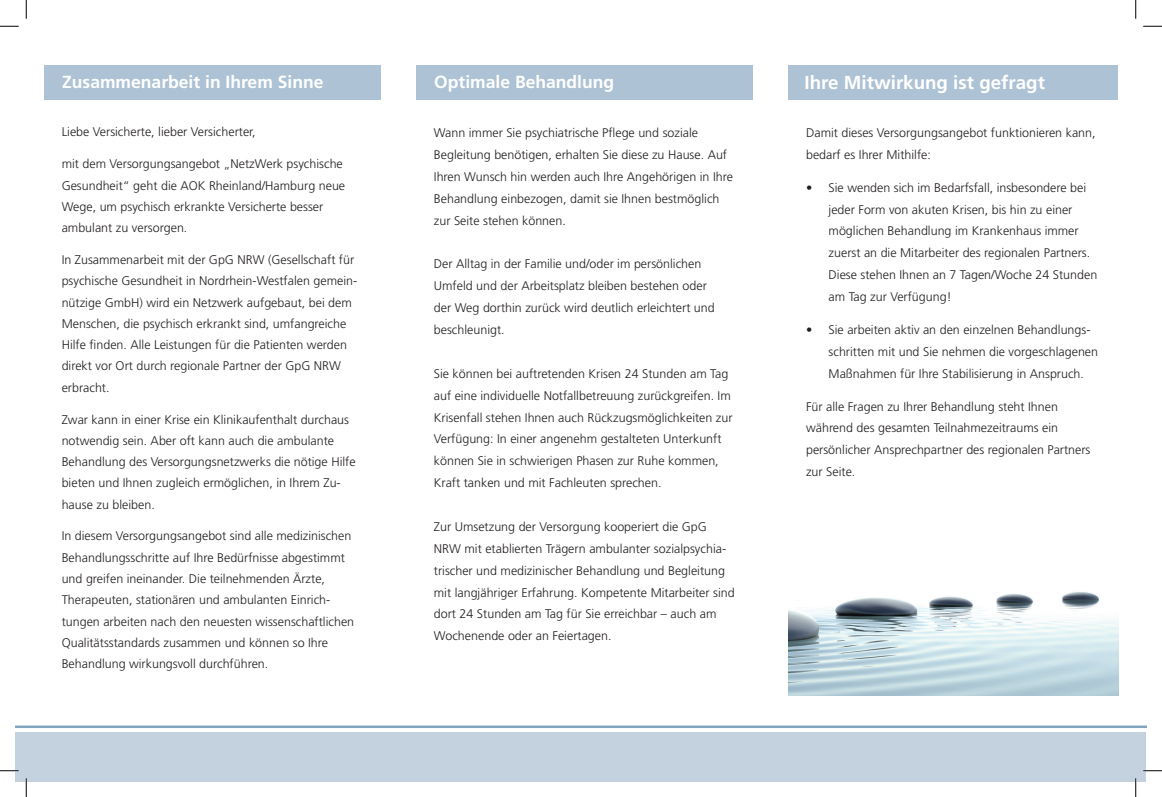
<style>
.page{position:relative;width:1162px;height:797px;background:#fff}
.page>*{position:absolute;margin:0;border:0;box-sizing:border-box;transform-origin:0 0}
.t1{font:700 18.75px "Frutiger LT";color:#fff}
.t2{font:700 17.5px "Frutiger LT";color:#fff}
.t3{font:300 12.5px/21.9px "Frutiger LT";color:#231f20}
</style>
<div class="page">
<div style="left:16px;top:731px;width:1130px;height:50px;background:#c4d2df"></div>
<hr style="left:16px;top:725px;width:1130px;height:3px;background:#81a6bf">
<div style="left:788px;top:65px;width:330px;height:35px;background:#adc2d4"></div>
<div style="left:416px;top:65px;width:337px;height:35px;background:#adc2d4"></div>
<div style="left:44px;top:65px;width:337px;height:35px;background:#adc2d4"></div>
<img style="left:788px;top:592px;width:330px;height:103px">
<svg style="left:0;top:25px;width:19px;height:2px"></svg>
<svg style="left:1143px;top:25px;width:19px;height:2px"></svg>
<svg style="left:0;top:770px;width:19px;height:1px"></svg>
<svg style="left:1143px;top:770px;width:19px;height:1px"></svg>
<svg style="left:25px;top:0;width:2px;height:19px"></svg>
<svg style="left:25px;top:778px;width:2px;height:19px"></svg>
<svg style="left:1135px;top:0;width:1px;height:19px"></svg>
<svg style="left:1135px;top:778px;width:1px;height:19px"></svg>
<h2 class="t2" style="left:62px;top:71px;width:263px">Zusammenarbeit in Ihrem Sinne</h2>
<h1 class="t1" style="left:804px;top:71px;width:242px">Ihre Mitwirkung ist gefragt</h1>
<p class="t3" style="left:62px;top:121px;width:195px">Liebe Versicherte, lieber Versicherter,</p>
<p class="t3" style="left:62px;top:153px;width:285px;line-height:21.2px">mit dem Versorgungsangebot „NetzWerk psychische Gesundheit“ geht die AOK Rheinland/Hamburg neue Wege, um psychisch erkrankte Versicherte besser ambulant zu versorgen.</p>
<p class="t3" style="left:62px;top:249px;width:297px;line-height:21.2px">In Zusammenarbeit mit der GpG NRW (Gesellschaft für psychische Gesundheit in Nordrhein-Westfalen gemein&shy;nützige GmbH) wird ein Netzwerk auf gebaut, bei dem Menschen, die psychisch erkrankt sind, umfangreiche Hilfe finden. Alle Leistungen für die Patienten werden direkt vor Ort durch regionale Partner der GpG NRW erbracht.</p>
<p class="t3" style="left:62px;top:409px;width:295px;line-height:21.2px">Zwar kann in einer Krise ein Klinikaufenthalt durchaus notwendig sein. Aber oft kann auch die ambulante Behandlung des Versorgungsnetzwerks die nötige Hilfe bieten und Ihnen zugleich ermöglichen, in Ihrem Zu&shy;hause zu bleiben.</p>
<p class="t3" style="left:62px;top:525px;width:294px;line-height:21.2px">In diesem Versorgungsangebot sind alle medizinischen Behandlungsschritte auf Ihre Bedürfnisse abgestimmt und greifen ineinander. Die teilnehmenden Ärzte, Therapeuten, stationären und ambulanten Ein rich&shy;tungen arbeiten nach den neuesten wissenschaftlichen Qualitätsstandards zusammen und können so Ihre Behandlung wirkungsvoll durchführen.</p>
<h2 class="t2" style="left:434px;top:72px;width:181px">Optimale Behandlung</h2>
<p class="t3" style="left:434px;top:122px;width:300px">Wann immer Sie psychiatrische Pflege und soziale Begleitung benötigen, erhalten Sie diese zu Hause. Auf Ihren Wunsch hin werden auch Ihre Angehörigen in Ihre Behandlung einbezogen, damit sie Ihnen bestmöglich zur Seite stehen können.</p>
<p class="t3" style="left:434px;top:253px;width:282px">Der Alltag in der Familie und/oder im persönlichen Umfeld und der Arbeitsplatz bleiben bestehen oder der Weg dorthin zurück wird deutlich erleichtert und beschleunigt.</p>
<p class="t3" style="left:434px;top:362px;width:300px">Sie können bei auftretenden Krisen 24 Stunden am Tag auf eine individuelle Notfallbetreuung zurück greifen. Im Krisenfall stehen Ihnen auch Rückzugsmöglichkeiten zur Verfügung: In einer angenehm gestalteten Unterkunft können Sie in schwierigen Phasen zur Ruhe kommen, Kraft tanken und mit Fachleuten sprechen.</p>
<p class="t3" style="left:434px;top:516px;width:302px">Zur Umsetzung der Versorgung kooperiert die GpG NRW mit etablierten Trägern ambulanter sozialpsychia&shy;trischer und medizinischer Behandlung und Begleitung mit langjähriger Erfahrung. Kompetente Mitarbeiter sind dort 24 Stunden am Tag für Sie erreichbar – auch am Wochenende oder an Feiertagen.</p>
<p class="t3" style="left:806px;top:122px;width:291px">Damit dieses Versorgungsangebot funktionieren kann, bedarf es Ihrer Mithilfe:</p>
<p class="t3" style="left:828px;top:177px;width:270px;text-indent:-22px">• Sie wenden sich im Bedarfsfall, insbesondere bei jeder Form von akuten Krisen, bis hin zu einer möglichen Behandlung im Krankenhaus immer zuerst an die Mitarbeiter des regionalen Partners.<br>Diese stehen Ihnen an 7 Tagen/Woche 24 Stunden am Tag zur Verfügung!</p>
<p class="t3" style="left:828px;top:319px;width:271px;text-indent:-22px">• Sie arbeiten aktiv an den einzelnen Behandlungs&shy;schritten mit und Sie nehmen die vorge schlagenen<br>Maßnahmen für Ihre Stabilisierung in Anspruch.</p>
<p class="t3" style="left:806px;top:395px;width:286px">Für alle Fragen zu Ihrer Behandlung steht Ihnen während des gesamten Teilnahmezeitraums ein persönlicher Ansprechpartner des regionalen Partners zur Seite.</p>
</div>
